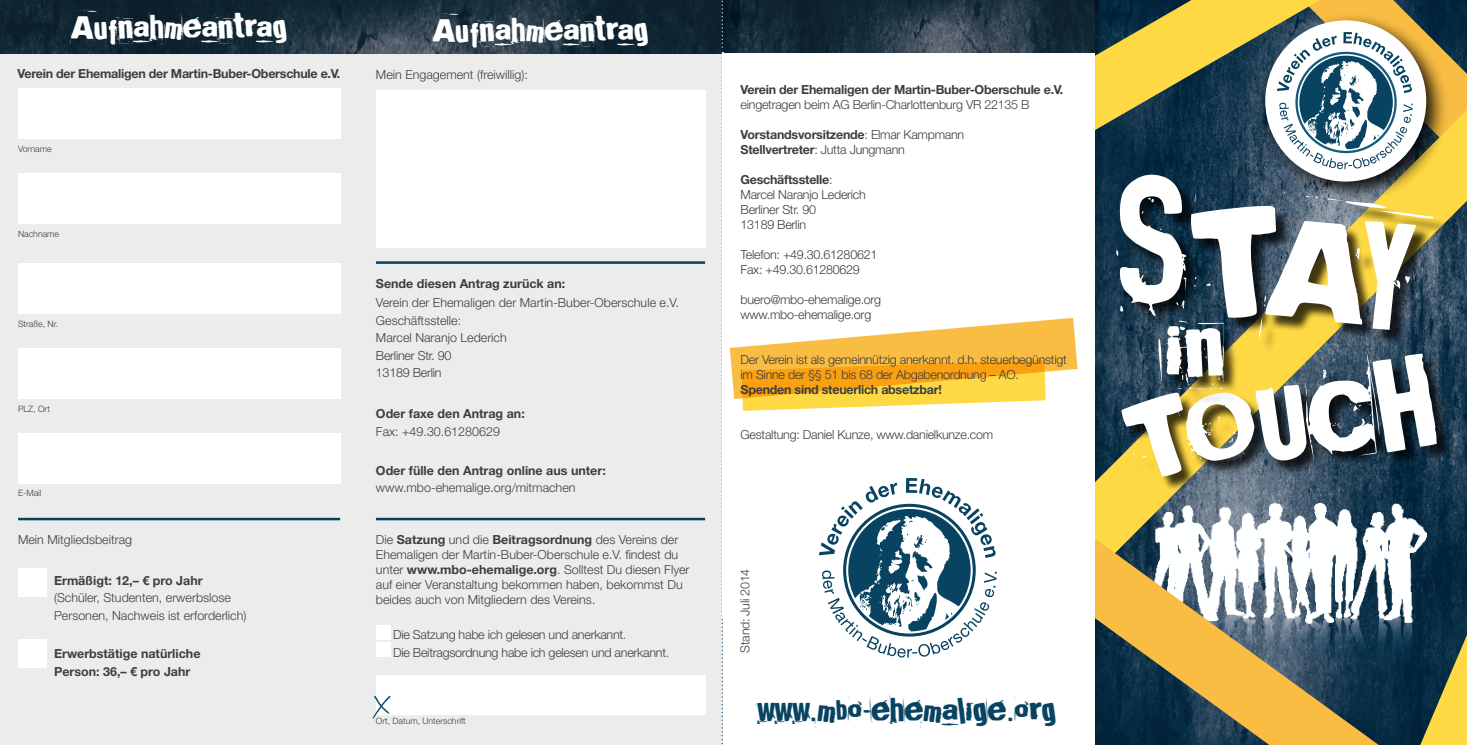
<style>
.page{position:relative;width:1467px;height:745px;background:#fff}
.page>*{position:absolute;margin:0;border:0;box-sizing:border-box;transform-origin:0 0}
.t1{font:195.62px "Broken 15";color:#fff}
.t2{font:139.38px "Broken 15";color:#fff}
.t3{font:119.62px "Broken 15";color:#fff}
.t4{font:45px "Broken 15";letter-spacing:-.005em;color:#fff}
.t5{font:45px "Broken 15";color:#084462}
.t6{font:300 12.5px/17.5px "Helvetica Neue LT Std";color:#3e3e3b}
.t7{font:300 12.5px/15px "Helvetica Neue LT Std";letter-spacing:-.02em;color:#3e3e3b}
.t8{font:700 12.5px/15px "Helvetica Neue LT Std";letter-spacing:-.02em;color:#3e3e3b}
.t9{font:700 12.5px/17.5px "Helvetica Neue LT Std";color:#3e3e3b}
.t10{font:300 8.75px "Helvetica Neue LT Std";color:#3e3e3b}
.s1{font-weight:700}
.s2{font-weight:300}
</style>
<div class="page">
<img style="left:1379px;top:596px;width:47px;height:84px">
<div style="left:0;top:0;width:358px;height:744px;background:#ececed"></div>
<div style="left:358px;top:0;width:365px;height:744px;background:#ececed"></div>
<img style="left:0;top:0;width:722px;height:53px">
<img style="left:723px;top:0;width:264px;height:53px">
<div style="left:376px;top:90px;width:329px;height:157px;background:#fff"></div>
<div style="left:376px;top:625px;width:14px;height:14px;background:#fff"></div>
<div style="left:376px;top:642px;width:14px;height:14px;background:#fff"></div>
<hr style="left:376px;top:517px;width:329px;height:3px;background:#084462">
<hr style="left:376px;top:261px;width:329px;height:3px;background:#084462">
<div style="left:376px;top:674px;width:329px;height:40px;background:#fff"></div>
<img style="left:373px;top:695px;width:21px;height:22px">
<div style="left:18px;top:89px;width:322px;height:50px;background:#fff"></div>
<div style="left:18px;top:173px;width:322px;height:51px;background:#fff"></div>
<div style="left:18px;top:263px;width:322px;height:51px;background:#fff"></div>
<div style="left:18px;top:348px;width:322px;height:50px;background:#fff"></div>
<div style="left:18px;top:432px;width:322px;height:51px;background:#fff"></div>
<div style="left:18px;top:567px;width:28px;height:29px;background:#fff"></div>
<div style="left:18px;top:638px;width:28px;height:28px;background:#fff"></div>
<hr style="left:18px;top:517px;width:322px;height:3px;background:#084462">
<svg style="left:722px;top:0;width:1px;height:745px"></svg>
<svg style="left:1095px;top:169px;width:372px;height:343px;background:#364e4a"></svg>
<svg style="left:987px;top:0;width:290px;height:174px;background:#5f6745"></svg>
<svg style="left:1420px;top:634px;width:47px;height:110px;background:#808043"></svg>
<div style="left:1118px;top:176px;width:349px;height:292px;background:#000;opacity:.75"></div>
<div style="left:1123px;top:355px;width:344px;height:241px;background:#000;opacity:.75"></div>
<div style="left:1160px;top:322px;width:307px;height:162px;background:#000;opacity:.75"></div>
<div style="left:1256px;top:11px;width:200px;height:200px;background:#000;opacity:.9"></div>
<div style="left:1265px;top:20px;width:161px;height:161px;background:#fff;border-radius:50%"></div>
<svg style="left:1277px;top:0;width:190px;height:169px"></svg>
<svg style="left:1095px;top:512px;width:284px;height:232px"></svg>
<div style="left:723px;top:53px;width:372px;height:565px;background:#fff"></div>
<svg style="left:819px;top:478px;width:178px;height:179px"></svg>
<svg style="left:730px;top:317px;width:348px;height:93px"></svg>
<h3 class="t4" style="left:70px;top:3px;width:219px">Aufnahmeantrag</h3>
<p class="t8" style="left:18px;top:66px;width:324px">Verein der Ehemaligen der Martin-Buber-Oberschule e.V.</p>
<p class="t10" style="left:18px;top:144px;width:35px">Vorname</p>
<p class="t10" style="left:18px;top:228px;width:43px">Nachname</p>
<p class="t10" style="left:18px;top:318px;width:42px">Straße, Nr.</p>
<p class="t10" style="left:18px;top:403px;width:33px">PLZ, Ort</p>
<p class="t10" style="left:18px;top:487px;width:25px">E-Mail</p>
<p class="t6" style="left:18px;top:530px;width:116px">Mein Mitgliedsbeitrag</p>
<p class="t9" style="left:54px;top:570px;width:150px">Ermäßigt: 12,– € pro Jahr</p>
<p class="t6" style="left:54px;top:588px;width:194px">(Schüler, Studenten, erwerbslose<br>Personen, Nachweis ist erforderlich)</p>
<p class="t9" style="left:54px;top:644px;width:148px">Erwerbstätige natürliche<br>Person: 36,– € pro Jahr</p>
<h3 class="t4" style="left:432px;top:5px;width:219px">Aufnahmeantrag</h3>
<p class="t6" style="left:376px;top:65px;width:153px">Mein Engagement (freiwillig):</p>
<p class="t9" style="left:376px;top:274px;width:191px">Sende diesen Antrag zurück an:</p>
<p class="t6" style="left:376px;top:293px;width:304px">Verein der Ehemaligen der Martin-Buber-Oberschule e.V.<br>Geschäftsstelle:<br>Marcel Naranjo Lederich<br>Berliner Str. 90<br>13189 Berlin</p>
<p class="t9" style="left:376px;top:404px;width:150px">Oder faxe den Antrag an:</p>
<p class="t6" style="left:376px;top:422px;width:126px">Fax: +49.30.61280629</p>
<p class="t9" style="left:376px;top:461px;width:231px">Oder fülle den Antrag online aus unter:</p>
<p class="t6" style="left:376px;top:478px;width:201px">www.mbo-ehemalige.org/mitmachen</p>
<p class="t6" style="left:376px;top:531px;width:315px;line-height:15px">Die <span class="s1">Satzung</span> und die <span class="s1">Beitragsordnung</span> des Vereins der Ehemaligen der Martin-Buber-Oberschule e.V. findest du unter <span class="s1">www.mbo-ehemalige.org</span>. Solltest Du diesen Flyer auf einer Veranstaltung bekommen haben, bekommst Du beides auch von Mitgliedern des Vereins.</p>
<p class="t7" style="left:393px;top:625px;width:278px;line-height:17.5px">Die Satzung habe ich gelesen und anerkannt.<br>Die Beitragsordnung habe ich gelesen und anerkannt.</p>
<p class="t10" style="left:376px;top:715px;width:91px">Ort, Datum, Unterschrift</p>
<p class="t8" style="left:741px;top:82px;width:324px">Verein der Ehemaligen der Martin-Buber-Oberschule e.V.</p>
<p class="t7" style="left:741px;top:97px;width:290px">eingetragen beim AG Berlin-Charlottenburg VR 22135 B</p>
<p class="t8" style="left:741px;top:127px;width:225px">Vorstandsvorsitzende<span class="s2">: Elmar Kampmann<br></span>Stellvertreter<span class="s2">: Jutta Jungmann</span></p>
<p class="t7" style="left:741px;top:172px;width:127px"><span class="s1">Geschäftsstelle</span>:<br>Marcel Naranjo Lederich<br>Berliner Str. 90<br>13189 Berlin</p>
<p class="t7" style="left:741px;top:247px;width:138px">Telefon: +49.30.61280621<br>Fax: +49.30.61280629</p>
<p class="t7" style="left:741px;top:292px;width:142px">buero@mbo-ehemalige.org www.mbo-ehemalige.org</p>
<p class="t7" style="left:741px;top:352px;width:328px">Der Verein ist als gemeinnützig anerkannt. d.h. steuerbegünstigt im Sinne der §§ 51 bis 68 der Abgabenordnung – AO.</p>
<p class="t8" style="left:741px;top:382px;width:203px">Spenden sind steuerlich absetzbar!</p>
<p class="t7" style="left:741px;top:427px;width:254px">Gestaltung: Daniel Kunze, www.danielkunze.com</p>
<p class="t7" style="left:737px;top:652px;width:86px;rotate:-90deg">Stand: Juli 2014</p>
<h3 class="t5" style="left:757px;top:685px;width:301px">www.mbo-ehemalige.org</h3>
<h1 class="t1" style="left:1124px;top:144px;width:307px;rotate:5deg">Stay</h1>
<h3 class="t3" style="left:1163px;top:280px;width:63px">in</h3>
<h2 class="t2" style="left:1113px;top:365px;width:317px;rotate:-7deg">Touch</h2>
</div>
